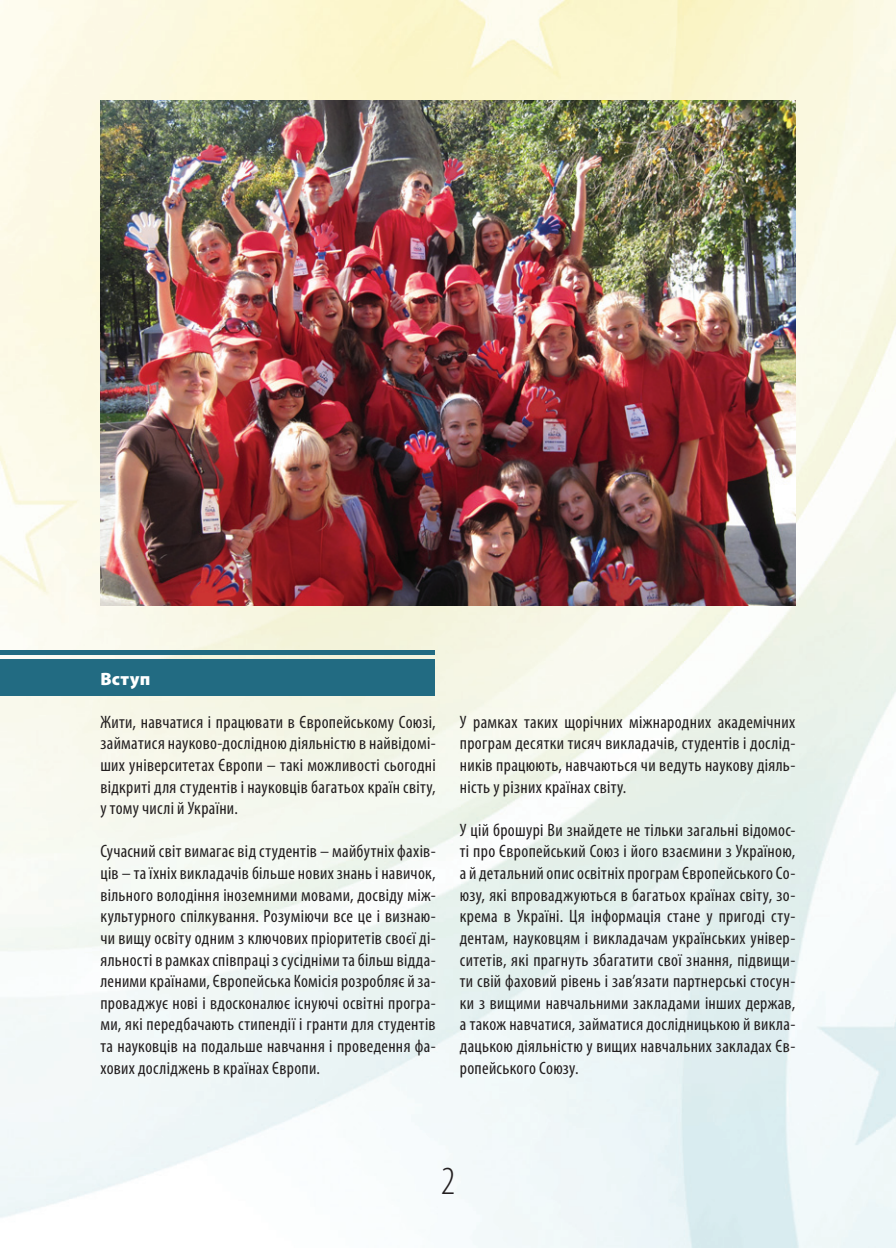
<style>
.page{position:relative;width:896px;height:1248px;background:#fff}
.page>*{position:absolute;margin:0;border:0;box-sizing:border-box;transform-origin:0 0}
.t1{font:300 condensed 40px "Myriad Pro";color:#231f20}
.t2{font:condensed 18px/21.6px "Myriad Pro";letter-spacing:.015em;color:#231f20;text-align:justify}
.t3{font:900 18px "Myriad Pro";letter-spacing:.025em;color:#fff}
</style>
<div class="page">
<img style="left:0;top:0;width:896px;height:1247px">
<div style="left:0;top:659px;width:435px;height:37px;background:#226b82"></div>
<div style="left:0;top:650px;width:435px;height:5px;background:#226b82"></div>
<img style="left:100px;top:101px;width:695px;height:504px">
<p class="t3" style="left:100px;top:668px;width:52px">Вступ</p>
<p class="t2" style="left:100px;top:710px;width:337px">Жити, навчатися і працювати в Європейському Союзі, займатися науково-дослідною діяльністю в найвідомі&shy;ших університетах Європи – такі можливості сьогодні відкриті для студентів і науковців багатьох країн світу, у тому числі й України.</p>
<p class="t2" style="left:100px;top:840px;width:337px">Сучасний світ вимагає від студентів – майбутніх фахів&shy;ців – та їхніх викладачів більше нових знань і навичок, вільного володіння іноземними мовами, досвіду між&shy;культурного спілкування. Розуміючи все це і визнаю&shy;чи вищу освіту одним з ключових пріоритетів своєї ді&shy;яльності в рамках співпраці з сусідніми та більш відда&shy;леними країнами, Європейська Комісія розробляє й за&shy;проваджує нові і вдосконалює існуючі освітні програ&shy;ми, які передбачають стипендії і гранти для студентів та науковців на подальше навчання і проведення фа&shy;хових досліджень в країнах Європи.</p>
<p class="t2" style="left:460px;top:710px;width:337px">У рамках таких щорічних міжнародних академічних програм десятки тисяч викладачів, студентів і дослід&shy;ників працюють, навчаються чи ведуть наукову діяль&shy;ність у різних країнах світу.</p>
<p class="t2" style="left:460px;top:818px;width:337px">У цій брошурі Ви знайдете не тільки загальні відомос&shy;ті про Європейський Союз і його взаємини з Україною, а й детальний опис освітніх програм Європейського Со&shy;юзу, які впроваджуються в багатьох країнах світу, зо&shy;крема в Україні. Ця інформація стане у пригоді сту&shy;дентам, науковцям і викладачам українських універ&shy;ситетів, які прагнуть збагатити свої знання, підвищи&shy;ти свій фаховий рівень і зав’язати партнерські стосун&shy;ки з вищими навчальними закладами інших держав, а також навчатися, займатися дослідницькою й викла&shy;дацькою діяльністю у вищих навчальних закладах Єв&shy;ропейського Союзу.</p>
<h1 class="t1" style="left:441px;top:1156px;width:16px">2</h1>
</div>
